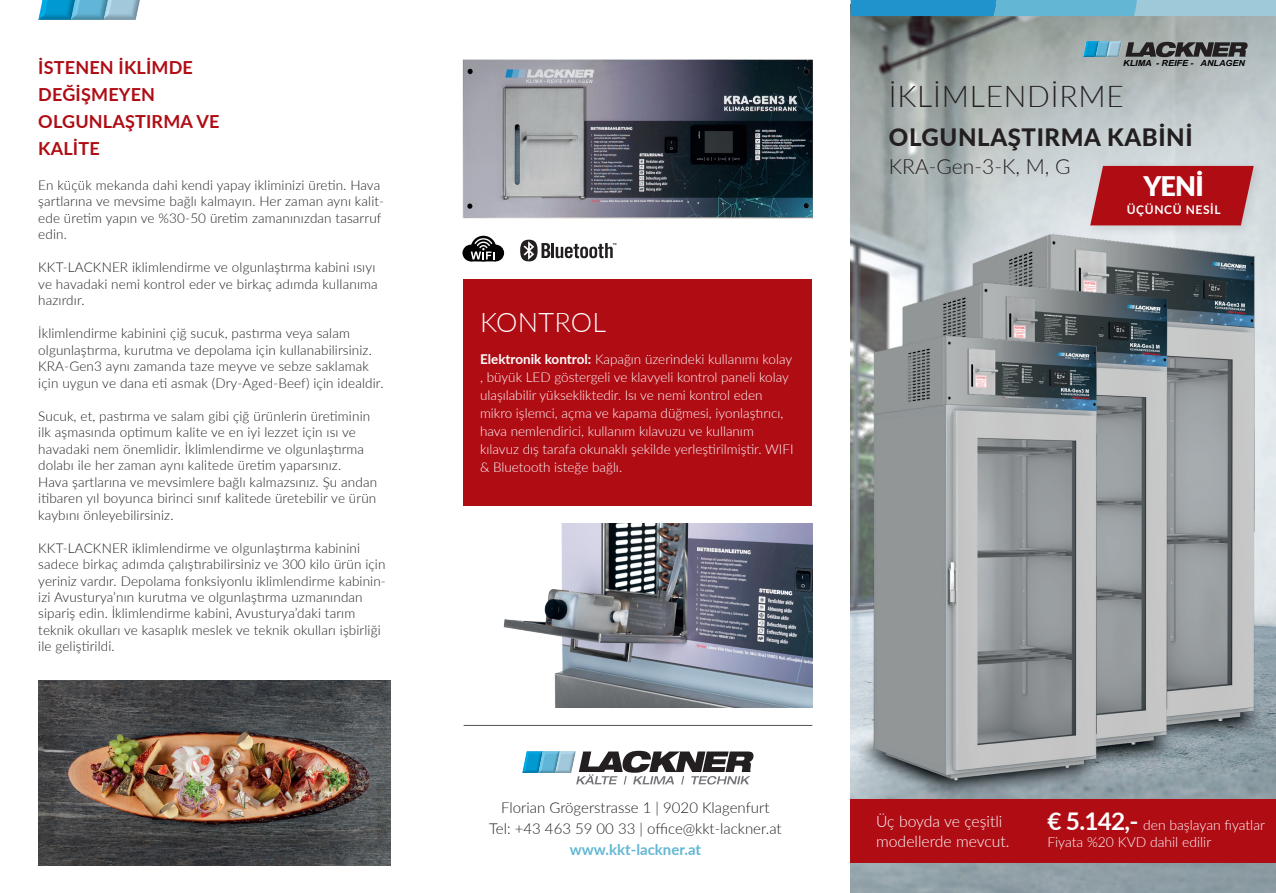
<style>
.page{position:relative;width:1276px;height:893px;background:#fff}
.page>*{position:absolute;margin:0;border:0;box-sizing:border-box;transform-origin:0 0}
.t1{font:300 30px "Lato";letter-spacing:.025em;color:#231f20}
.t2{font:300 27px "Lato";letter-spacing:.01em;color:#fff}
.t3{font:900 27px "Lato";color:#fff}
.t4{font:800 24px "Lato";letter-spacing:.025em;color:#231f20}
.t5{font:300 21px "Lato";color:#231f20}
.t6{font:700 18px/27px "Lato";letter-spacing:.01em;color:#af0c14}
.t7{font:300 15.75px/19.5px "Lato";color:#fff}
.t8{font:300 15px/21px "Lato";color:#231f20;text-align:center}
.t9{font:700 15px "Lato";color:#63b7d4}
.t10{font:300 13.95px/16.6px "Lato";color:#fff}
.t11{font:300 13.5px/16.5px "Lato";letter-spacing:.01em;color:#231f20}
.t12{font:300 13.5px/18px "Lato";color:#fff}
.t13{font:700 12px "Lato";letter-spacing:.05em;color:#fff}
.t14{font:italic 700 8.4px "Arial";color:#000001;scale:1.08 1}
.s1{font-weight:700}
.s2{font-weight:700;font-size:24.3px}
</style>
<div class="page">
<img style="left:850px;top:16px;width:426px;height:877px">
<div style="left:850px;top:799px;width:426px;height:63px;background:#af0c14"></div>
<svg style="left:850px;top:0;width:426px;height:16px;background:#60b0d2"></svg>
<div style="left:1085px;top:161px;width:179px;height:76px;background:#231f20;opacity:.11"></div>
<svg style="left:1090px;top:166px;width:163px;height:59px;background:#b11b23"></svg>
<img style="left:112px;top:0;width:28px;height:19px">
<img style="left:80px;top:0;width:32px;height:19px">
<img style="left:38px;top:0;width:42px;height:19px">
<div style="left:463px;top:279px;width:349px;height:226px;background:#af0c14"></div>
<img style="left:462px;top:59px;width:351px;height:160px">
<img style="left:503px;top:523px;width:309px;height:184px">
<img style="left:559px;top:751px;width:16px;height:21px">
<img style="left:543px;top:751px;width:16px;height:21px">
<img style="left:522px;top:751px;width:21px;height:21px">
<svg style="left:576px;top:751px;width:178px;height:33px"></svg>
<hr style="left:463px;top:725px;width:349px;height:1px;background:#515457">
<svg style="left:520px;top:240px;width:96px;height:21px"></svg>
<div style="left:487px;top:245px;width:17px;height:16px;background:#000001;border-radius:50%"></div>
<div style="left:462px;top:245px;width:17px;height:16px;background:#000001;border-radius:50%"></div>
<div style="left:470px;top:236px;width:26px;height:25px;background:#000001;border-radius:50%"></div>
<svg style="left:469px;top:238px;width:28px;height:23px"></svg>
<img style="left:38px;top:680px;width:352px;height:186px">
<img style="left:1109px;top:42px;width:12px;height:14px">
<img style="left:1098px;top:42px;width:11px;height:14px">
<img style="left:1083px;top:42px;width:15px;height:14px">
<svg style="left:1125px;top:42px;width:123px;height:15px;background:#4f4f4f"></svg>
<h3 class="t6" style="left:38px;top:53px;width:183px">İSTENEN İKLİMDE<br>DEĞİŞMEYEN<br>OLGUNLAŞTIRMA VE<br>KALİTE</h3>
<p class="t11" style="left:38px;top:176px;width:347px">En küçük mekanda dahi kendi yapay ikliminizi üretin. Hava şartlarına ve mevsime bağlı kalmayın. Her zaman aynı kalit&shy;ede üretim yapın ve %30-50 üretim zamanınızdan tasarruf edin.</p>
<p class="t11" style="left:38px;top:258px;width:341px">KKT-LACKNER iklimlendirme ve olgunlaştırma kabini ısıyı ve havadaki nemi kontrol eder ve birkaç adımda kullanıma hazırdır.</p>
<p class="t11" style="left:38px;top:324px;width:347px">İklimlendirme kabinini çiğ sucuk, pastırma veya salam olgunlaştırma, kurutma ve depolama için kullanabilirsiniz.<br>KRA-Gen3 aynı zamanda taze meyve ve sebze saklamak için uygun ve dana eti asmak (Dry-Aged-Beef) için idealdir.</p>
<p class="t11" style="left:38px;top:407px;width:340px">Sucuk, et, pastırma ve salam gibi çiğ ürünlerin üretiminin ilk aşmasında optimum kalite ve en iyi lezzet için ısı ve havadaki nem önemlidir. İklimlendirme ve olgunlaştırma dolabı ile her zaman aynı kalitede üretim yaparsınız.<br>Hava şartlarına ve mevsimlere bağlı kalmazsınız. Şu andan itibaren yıl boyunca birinci sınıf kalitede üretebilir ve ürün kaybını önleyebilirsiniz.</p>
<p class="t11" style="left:38px;top:539px;width:349px">KKT-LACKNER iklimlendirme ve olgunlaştırma kabinini sadece birkaç adımda çalıştırabilirsiniz ve 300 kilo ürün için yeriniz vardır. Depolama fonksiyonlu iklimlendirme kabinin&shy;izi Avusturya’nın kurutma ve olgunlaştırma uzmanından sipariş edin. İklimlendirme kabini, Avusturya’daki tarım teknik okulları ve kasaplık meslek ve teknik okulları işbirliği ile geliştirildi.</p>
<h2 class="t2" style="left:480px;top:304px;width:128px">KONTROL</h2>
<p class="t12" style="left:480px;top:350px;width:315px"><span class="s1">Elektronik kontrol:</span> Kapağın üzerindeki kullanımı kolay , büyük LED göstergeli ve klavyeli kontrol paneli kolay ulaşılabilir yüksekliktedir. Isı ve nemi kontrol eden mikro işlemci, açma ve kapama düğmesi, iyonlaştırıcı, hava nemlendirici, kullanım kılavuzu ve kullanım kılavuz dış tarafa okunaklı şekilde yerleştirilmiştir. WIFI &amp; Bluetooth isteğe bağlı.</p>
<p class="t14" style="left:1123px;top:58px;width:114px">KLIMA - REIFE - ANLAGEN</p>
<h1 class="t1" style="left:889px;top:76px;width:236px">İKLİMLENDİRME</h1>
<h3 class="t4" style="left:889px;top:120px;width:305px">OLGUNLAŞTIRMA KABİNİ</h3>
<h3 class="t5" style="left:889px;top:152px;width:183px">KRA-Gen-3-K, M, G</h3>
<h2 class="t3" style="left:1143px;top:166px;width:62px">YENİ</h2>
<p class="t13" style="left:1126px;top:201px;width:95px">ÜÇÜNCÜ NESİL</p>
<p class="t8" style="left:489px;top:797px;width:294px">Florian Grögerstrasse 1 | 9020 Klagenfurt<br>Tel: +43 463 59 00 33 | office@kkt-lackner.at</p>
<p class="t9" style="left:570px;top:838px;width:133px">www.kkt-lackner.at</p>
<p class="t7" style="left:876px;top:811px;width:135px">Üç boyda ve çeşitli modellerde mevcut.</p>
<p class="t10" style="left:1047px;top:816px;width:219px"><span class="s2">€ 5.142,-</span> den başlayan fiyatlar<br>Fiyata %20 KVD dahil edilir</p>
</div>
